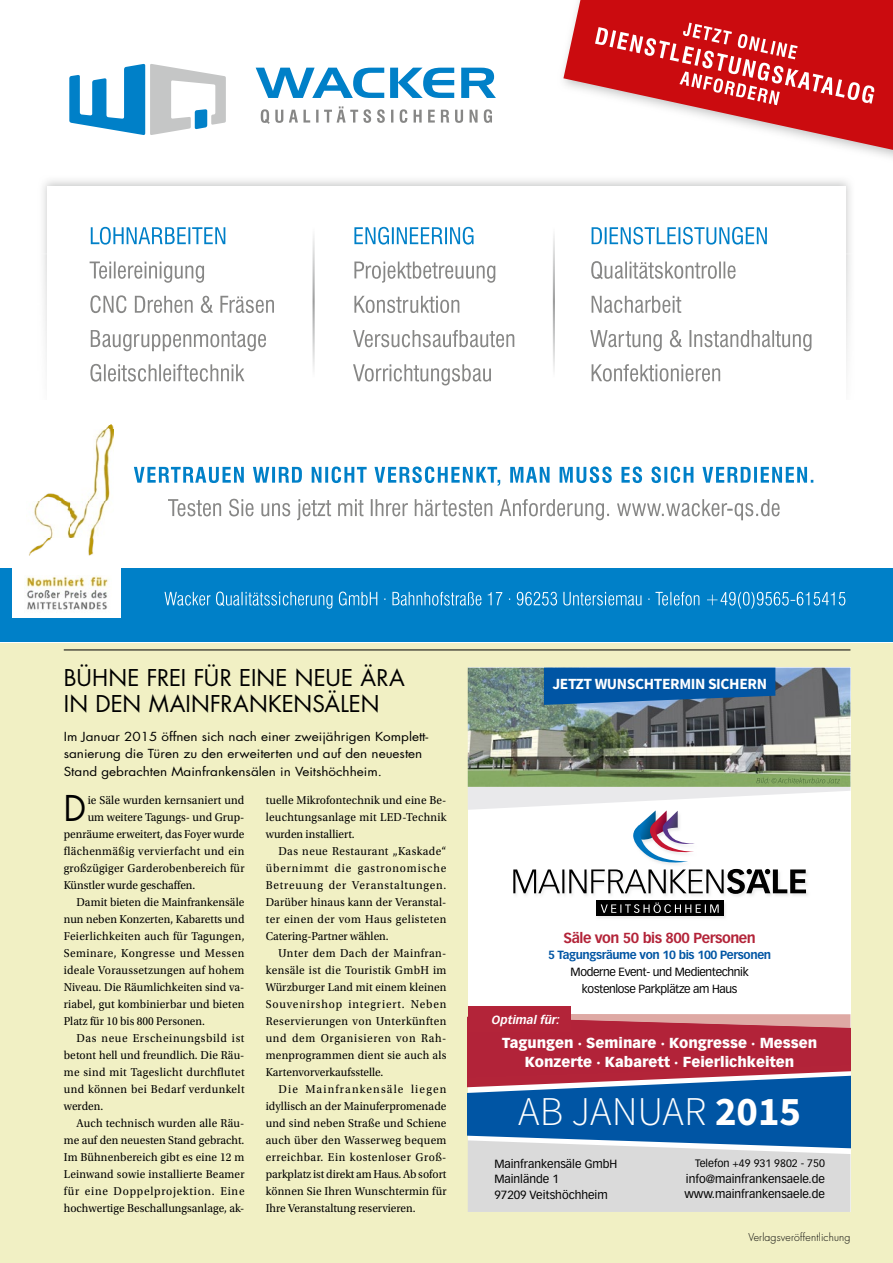
<style>
.page{position:relative;width:893px;height:1263px;background:#fff}
.page>*{position:absolute;margin:0;border:0;box-sizing:border-box;transform-origin:0 0}
.t1{font:300 40.8px "Source Sans Pro";color:#fff}
.wim_initial{font:34.5px "Futura Std";color:#000;scale:.95 1}
.wim_head_15pt{font:22.5px/25.5px "Futura Std";letter-spacing:.005em;color:#000}
.t2{font:700 15.6px "Source Sans Pro";letter-spacing:-.025em;color:#fff}
.t3{font:900 14.25px/19.5px "Vectora LT Std";color:#fff;text-align:center}
.t4{font:700 14.25px "Vectora LT Std";letter-spacing:-.03em;color:#b32439}
.wim_vorspann{font:12.15px/17px "Futura Std";color:#000;scale:1.11 1}
.wim_gtx{font:12px/17px "Utopia Std";letter-spacing:.01em;color:#000;text-align:justify;scale:.95 1}
.wim_initial-2{font:12px "Utopia Std";letter-spacing:.01em;color:#000;scale:.95 1}
.wim_initial-3{font:12px "Utopia Std";letter-spacing:.03em;color:#000;scale:.95 1}
.t5{font:11.7px/15.6px "Vectora LT Std";color:#000}
.t6{font:11.7px/16.8px "Vectora LT Std";letter-spacing:-.03em;color:#000;text-align:center}
.t7{font:italic 700 11.7px "Vectora LT Std";color:#fff}
.t8{font:10.65px "Vectora LT Std";color:#000}
.t9{font:300 10.5px "Futura Std";letter-spacing:.015em;color:#000}
.s1{font-weight:700;color:#0055a4}
.s2{font-weight:700}
</style>
<div class="page">
<div style="left:0;top:54px;width:893px;height:1209px;background:#f1f0c4"></div>
<hr style="left:64px;top:649px;width:786px;height:1px;background:#000">
<div style="left:468px;top:668px;width:382px;height:544px;background:#fff"></div>
<img style="left:468px;top:668px;width:382px;height:104px">
<svg style="left:468px;top:1014px;width:382px;height:198px;background:#90809d"></svg>
<svg style="left:544px;top:668px;width:231px;height:37px;background:#0e5aa1"></svg>
<img style="left:515px;top:894px;width:293px;height:24px">
<svg style="left:468px;top:772px;width:382px;height:122px"></svg>
<div style="left:596px;top:901px;width:128px;height:15px;background:#000"></div>
<svg style="left:601px;top:902px;width:118px;height:11px"></svg>
<div style="left:468px;top:1006px;width:103px;height:26px;background:#b32439"></div>
<img style="left:756px;top:777px;width:84px;height:6px">
<div style="left:0;top:0;width:893px;height:642px;background:#fff"></div>
<svg style="left:592px;top:364px;width:128px;height:18px"></svg>
<svg style="left:590px;top:330px;width:221px;height:21px"></svg>
<svg style="left:592px;top:296px;width:89px;height:17px"></svg>
<svg style="left:591px;top:261px;width:144px;height:18px"></svg>
<svg style="left:592px;top:227px;width:175px;height:18px"></svg>
<svg style="left:90px;top:364px;width:154px;height:18px"></svg>
<svg style="left:91px;top:330px;width:175px;height:21px"></svg>
<svg style="left:90px;top:295px;width:184px;height:18px"></svg>
<svg style="left:90px;top:261px;width:114px;height:22px"></svg>
<svg style="left:91px;top:227px;width:134px;height:18px"></svg>
<svg style="left:353px;top:364px;width:138px;height:21px"></svg>
<svg style="left:353px;top:330px;width:161px;height:17px"></svg>
<svg style="left:354px;top:296px;width:105px;height:17px"></svg>
<svg style="left:354px;top:261px;width:141px;height:22px"></svg>
<svg style="left:354px;top:227px;width:119px;height:18px"></svg>
<div style="left:0;top:568px;width:893px;height:74px;background:#0080c8"></div>
<div style="left:12px;top:539px;width:109px;height:79px;background:#fff"></div>
<svg style="left:69px;top:64px;width:157px;height:71px"></svg>
<svg style="left:261px;top:106px;width:231px;height:18px"></svg>
<svg style="left:256px;top:68px;width:240px;height:30px"></svg>
<svg style="left:165px;top:591px;width:680px;height:18px"></svg>
<svg style="left:168px;top:499px;width:612px;height:21px"></svg>
<svg style="left:134px;top:466px;width:679px;height:20px"></svg>
<img style="left:29px;top:424px;width:85px;height:132px">
<img style="left:26px;top:576px;width:82px;height:34px">
<svg style="left:563px;top:0;width:330px;height:150px;fill:#cb0b0f"></svg>
<svg style="left:595px;top:23px;width:279px;height:82px;background:#d4383b"></svg>
<p class="wim_head_15pt" style="left:64px;top:665px;width:343px">BÜHNE FREI FÜR EINE NEUE ÄRA<br>IN DEN MAINFRANKENSÄLEN</p>
<p class="wim_vorspann" style="left:64px;top:729px;width:330px">Im Januar 2015 öffnen sich nach einer zweijährigen Komplett&shy;sanierung die Türen zu den erweiterten und auf den neuesten<br>Stand gebrachten Mainfrankensälen in Veitshöchheim.</p>
<p class="wim_initial" style="left:64px;top:786px;width:25px">D</p>
<p class="wim_initial-2" style="left:88px;top:793px;width:167px">ie Säle wurden kernsaniert und</p>
<p class="wim_gtx" style="left:266px;top:791px;width:192px">tuelle Mikrofontechnik und eine Be&shy;leuchtungsanlage mit LED-Technik wurden installiert.</p>
<p class="wim_gtx" style="left:266px;top:842px;width:192px;text-indent:13px">Das neue Restaurant „Kaskade“ übernimmt die gastronomische Betreuung der Veranstaltungen.<br>Darüber hinaus kann der Veranstal&shy;ter einen der vom Haus gelisteten Catering-Partner wählen.</p>
<p class="wim_gtx" style="left:266px;top:945px;width:192px;text-indent:13px">Unter dem Dach der Mainfran&shy;kensäle ist die Touristik GmbH im Würzburger Land mit einem kleinen Souvenirshop integriert. Neben Reservierungen von Unterkünften und dem Organisieren von Rah&shy;menprogrammen dient sie auch als Kartenvorverkaufsstelle.</p>
<p class="wim_gtx" style="left:266px;top:1081px;width:192px;text-indent:13px">Die Mainfrankensäle liegen idyllisch an der Mainuferpromenade und sind neben Straße und Schiene auch über den Wasserweg bequem erreichbar. Ein kostenloser Groß&shy;parkplatz ist direkt am Haus. Ab sofort können Sie Ihren Wunschtermin für Ihre Veranstaltung reservieren.</p>
<p class="wim_initial-2" style="left:88px;top:810px;width:167px">um weitere Tagungs- und Grup-</p>
<p class="wim_initial-2" style="left:64px;top:827px;width:192px">penräume erweitert, das Foyer wurde</p>
<p class="wim_initial-3" style="left:64px;top:844px;width:192px">flächenmäßig vervierfacht und ein</p>
<p class="wim_initial-2" style="left:64px;top:861px;width:192px">großzügiger Garderobenbereich für</p>
<p class="wim_initial-2" style="left:64px;top:878px;width:140px">Künstler wurde geschaffen.</p>
<p class="wim_gtx" style="left:64px;top:894px;width:192px;text-indent:13px">Damit bieten die Mainfrankensäle nun neben Konzerten, Kabaretts und Feierlichkeiten auch für Tagungen, Seminare, Kongresse und Messen ideale Voraussetzungen auf hohem Niveau. Die Räumlichkeiten sind va&shy;riabel, gut kombinierbar und bieten Platz für 10 bis 800 Personen.</p>
<p class="wim_gtx" style="left:64px;top:1030px;width:192px;text-indent:13px">Das neue Erscheinungsbild ist betont hell und freundlich. Die Räu&shy;me sind mit Tageslicht durchflutet und können bei Bedarf verdunkelt werden.</p>
<p class="wim_gtx" style="left:64px;top:1115px;width:192px;text-indent:13px">Auch technisch wurden alle Räu&shy;me auf den neuesten Stand gebracht.<br>Im Bühnenbereich gibt es eine 12 m Leinwand sowie installierte Beamer für eine Doppelprojektion. Eine hochwertige Beschallungsanlage, ak-</p>
<p class="t2" style="left:552px;top:674px;width:216px">JETZT WUNSCHTERMIN SICHERN</p>
<p class="t4" style="left:563px;top:929px;width:194px">Säle von 50 bis 800 Personen</p>
<p class="t6" style="left:548px;top:947px;width:225px"><span class="s1">5 Tagungsräume von 10 bis 100 Personen<br></span>Moderne Event- und Medientechnik kostenlose Parkplätze am Haus</p>
<p class="t7" style="left:492px;top:1012px;width:70px">Optimal für:</p>
<p class="t3" style="left:502px;top:1033px;width:317px">Tagungen · Seminare · Kongresse · Messen<br>Konzerte · Kabarett · Feierlichkeiten</p>
<p class="t1" style="left:518px;top:1086px;width:284px">AB JANUAR <span class="s2">2015</span></p>
<p class="t5" style="left:494px;top:1156px;width:125px">Mainfrankensäle GmbH<br>Mainlände 1<br>97209 Veitshöchheim</p>
<p class="t8" style="left:695px;top:1157px;width:131px">Telefon +49 931 9802 - 750</p>
<p class="t5" style="left:684px;top:1171px;width:142px">info@mainfrankensaele.de www.mainfrankensaele.de</p>
<p class="t9" style="left:749px;top:1230px;width:103px">Verlagsveröffentlichung</p>
</div>
